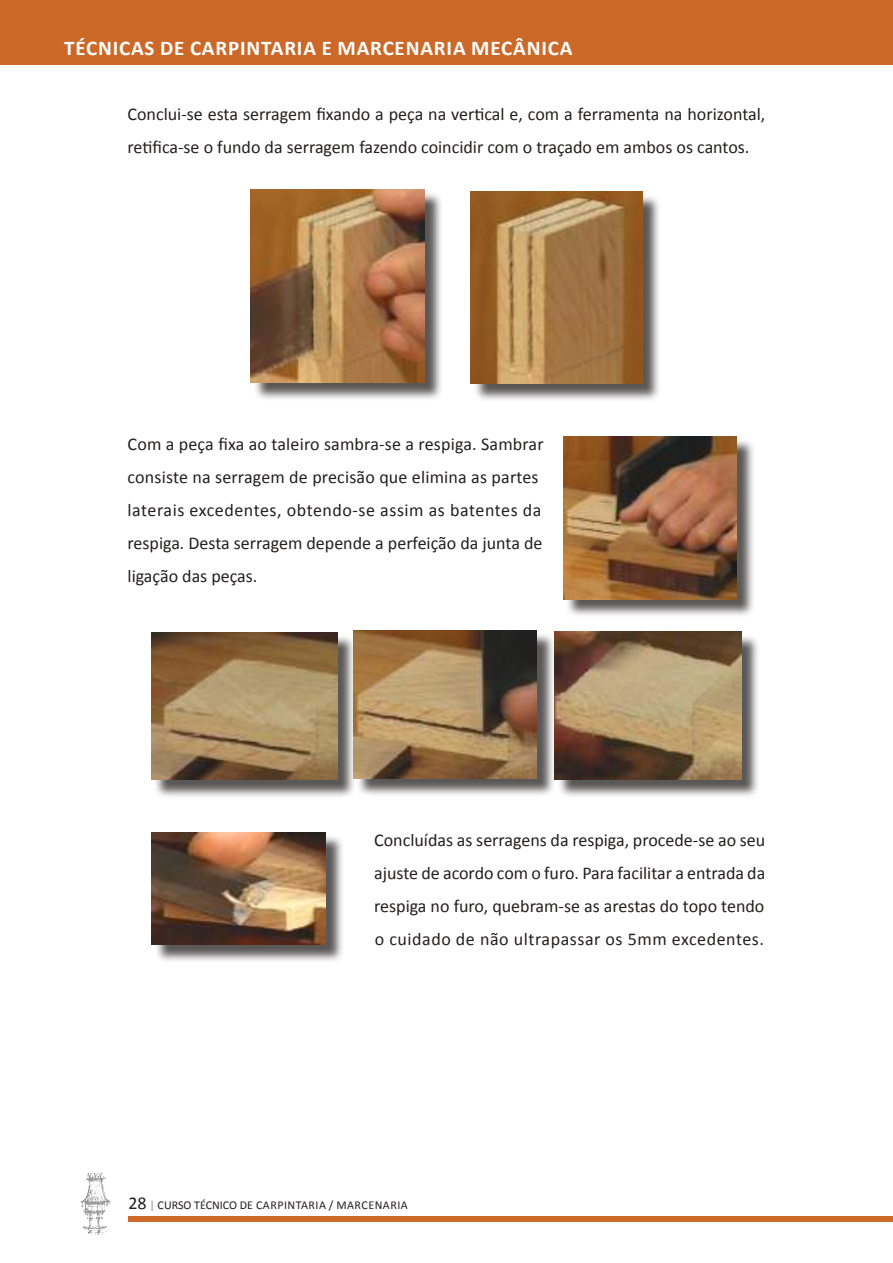
<style>
.page{position:relative;width:893px;height:1263px;background:#fff}
.page>*{position:absolute;margin:0;border:0;box-sizing:border-box;transform-origin:0 0}
.t1{font:700 21px "Calibri";letter-spacing:.04em;color:#fff}
.t2{font:18px/33px "Calibri";color:#241f1f}
.t3{font:12px "Calibri";color:#241f1f}
.s1{font-size:18px}
.s2{color:#919193}
</style>
<div class="page">
<div style="left:128px;top:1216px;width:765px;height:5px;background:#cc6929"></div>
<div style="left:0;top:0;width:893px;height:64px;background:#cc6929"></div>
<svg style="left:80px;top:1171px;width:31px;height:64px"></svg>
<div style="left:253px;top:191px;width:191px;height:210px;background:#241f1f;opacity:.75"></div>
<img style="left:251px;top:189px;width:174px;height:194px">
<div style="left:473px;top:194px;width:188px;height:208px;background:#241f1f;opacity:.75"></div>
<img style="left:470px;top:192px;width:172px;height:191px">
<div style="left:565px;top:438px;width:190px;height:180px;background:#241f1f;opacity:.75"></div>
<img style="left:563px;top:436px;width:173px;height:163px">
<div style="left:154px;top:634px;width:202px;height:164px;background:#241f1f;opacity:.75"></div>
<img style="left:151px;top:632px;width:186px;height:148px">
<div style="left:356px;top:632px;width:200px;height:165px;background:#241f1f;opacity:.75"></div>
<img style="left:354px;top:630px;width:183px;height:148px">
<div style="left:557px;top:634px;width:203px;height:164px;background:#241f1f;opacity:.75"></div>
<img style="left:555px;top:632px;width:186px;height:148px">
<div style="left:154px;top:834px;width:190px;height:129px;background:#241f1f;opacity:.75"></div>
<img style="left:152px;top:832px;width:173px;height:113px">
<p class="t1" style="left:64px;top:35px;width:475px">TÉCNICAS DE CARPINTARIA E MARCENARIA MECÂNICA</p>
<p class="t2" style="left:128px;top:97px;width:639px">Conclui-se esta serragem fixando a peça na vertical e, com a ferramenta na horizontal, retifica-se o fundo da serragem fazendo coincidir com o traçado em ambos os cantos.</p>
<p class="t2" style="left:128px;top:427px;width:418px">Com a peça fixa ao taleiro sambra-se a respiga. Sambrar consiste na serragem de precisão que elimina as partes laterais excedentes, obtendo-se assim as batentes da respiga. Desta serragem depende a perfeição da junta de ligação das peças.</p>
<p class="t2" style="left:374px;top:823px;width:393px;text-align:justify">Concluídas as serragens da respiga, procede-se ao seu ajuste de acordo com o furo. Para facilitar a entrada da respiga no furo, quebram-se as arestas do topo tendo o cuidado de não ultrapassar os 5mm excedentes.</p>
<p class="t3" style="left:128px;top:1197px;width:234px"><span class="s1">28</span> <span class="s2">|</span> CURSO TÉCNICO DE Car pintaria / Marcen</p>
<p class="t3" style="left:383px;top:1197px;width:26px">aria</p>
</div>
